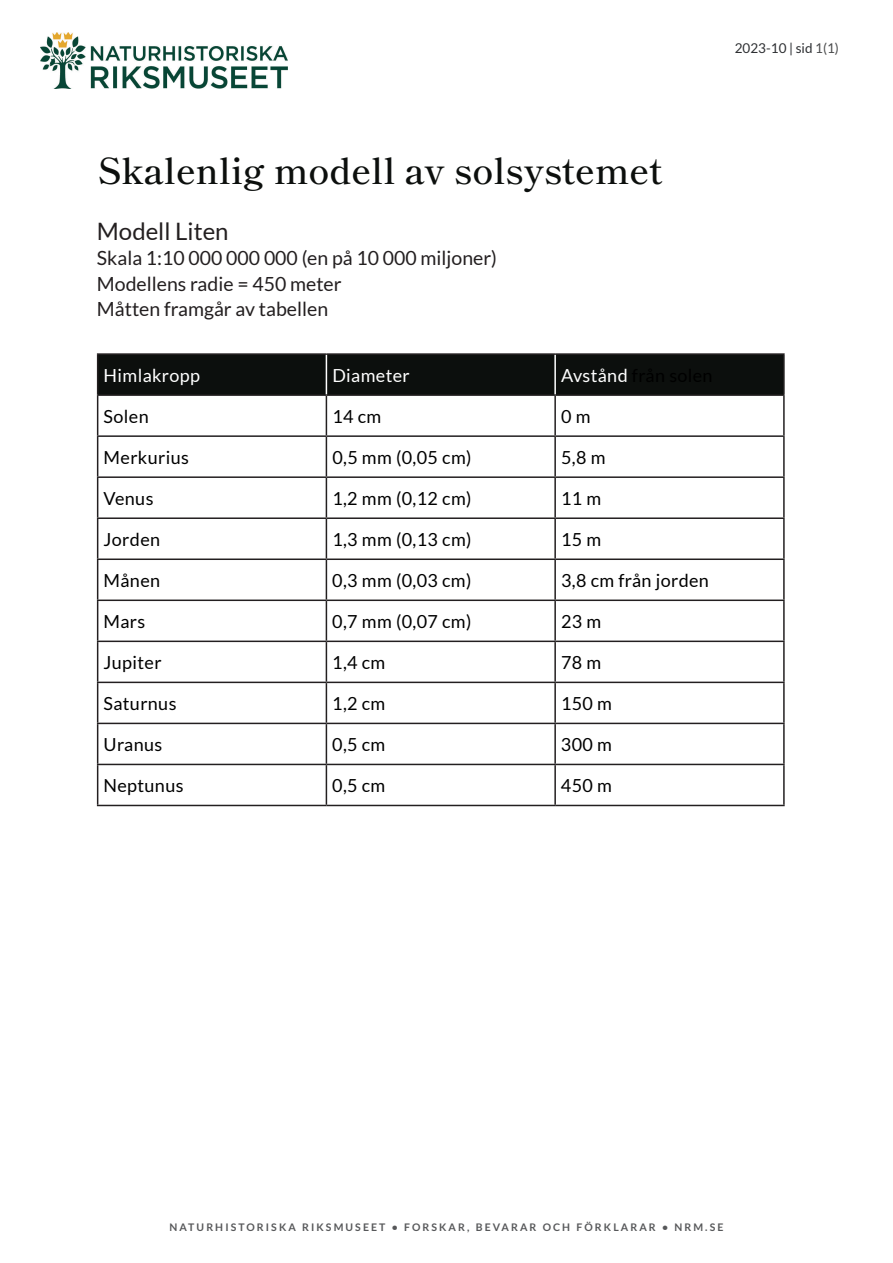
<style>
.page{position:relative;width:893px;height:1263px;background:#fff}
.page>*{position:absolute;margin:0;border:0;box-sizing:border-box;transform-origin:0 0}
.t1{font:600 36px "Shippori Mincho";color:#0c0f0d}
.t2{font:24px "Lato";color:#231f20}
.t3{font:19.5px/25.5px "Lato";color:#231f20}
.t4{font:18px "Lato";letter-spacing:.02em;color:#000}
.t5{font:18px "Lato";letter-spacing:.02em;color:#fff}
.t6{font:13.5px "Lato";color:#2d2f32}
.t7{font:700 10.5px "Lato";letter-spacing:.2em;color:#57585a}
.s1{color:#4b4c4d}
</style>
<div class="page">
<img style="left:41px;top:32px;width:247px;height:56px">
<div style="left:98px;top:355px;width:685px;height:39px;background:#0c0f0d"></div>
<hr style="left:97px;top:396px;width:1px;height:39px;background:#231f20">
<hr style="left:326px;top:396px;width:1px;height:39px;background:#231f20">
<hr style="left:554px;top:396px;width:2px;height:39px;background:#231f20">
<hr style="left:783px;top:396px;width:2px;height:39px;background:#231f20">
<hr style="left:97px;top:435px;width:229px;height:2px;background:#231f20">
<hr style="left:97px;top:437px;width:1px;height:39px;background:#231f20">
<hr style="left:326px;top:435px;width:229px;height:2px;background:#231f20">
<hr style="left:326px;top:437px;width:1px;height:39px;background:#231f20">
<hr style="left:555px;top:435px;width:230px;height:2px;background:#231f20">
<hr style="left:554px;top:437px;width:2px;height:39px;background:#231f20">
<hr style="left:783px;top:437px;width:2px;height:39px;background:#231f20">
<hr style="left:97px;top:476px;width:229px;height:2px;background:#231f20">
<hr style="left:97px;top:478px;width:1px;height:39px;background:#231f20">
<hr style="left:326px;top:476px;width:229px;height:2px;background:#231f20">
<hr style="left:326px;top:478px;width:1px;height:39px;background:#231f20">
<hr style="left:555px;top:476px;width:230px;height:2px;background:#231f20">
<hr style="left:554px;top:478px;width:2px;height:39px;background:#231f20">
<hr style="left:783px;top:478px;width:2px;height:39px;background:#231f20">
<hr style="left:97px;top:517px;width:229px;height:2px;background:#231f20">
<hr style="left:97px;top:519px;width:1px;height:39px;background:#231f20">
<hr style="left:326px;top:517px;width:229px;height:2px;background:#231f20">
<hr style="left:326px;top:519px;width:1px;height:39px;background:#231f20">
<hr style="left:555px;top:517px;width:230px;height:2px;background:#231f20">
<hr style="left:554px;top:519px;width:2px;height:39px;background:#231f20">
<hr style="left:783px;top:519px;width:2px;height:39px;background:#231f20">
<hr style="left:97px;top:558px;width:229px;height:2px;background:#231f20">
<hr style="left:97px;top:560px;width:1px;height:39px;background:#231f20">
<hr style="left:326px;top:558px;width:229px;height:2px;background:#231f20">
<hr style="left:326px;top:560px;width:1px;height:39px;background:#231f20">
<hr style="left:555px;top:558px;width:230px;height:2px;background:#231f20">
<hr style="left:554px;top:560px;width:2px;height:39px;background:#231f20">
<hr style="left:783px;top:560px;width:2px;height:39px;background:#231f20">
<hr style="left:97px;top:599px;width:229px;height:2px;background:#231f20">
<hr style="left:97px;top:601px;width:1px;height:40px;background:#231f20">
<hr style="left:326px;top:599px;width:229px;height:2px;background:#231f20">
<hr style="left:326px;top:601px;width:1px;height:40px;background:#231f20">
<hr style="left:555px;top:599px;width:230px;height:2px;background:#231f20">
<hr style="left:554px;top:601px;width:2px;height:40px;background:#231f20">
<hr style="left:783px;top:601px;width:2px;height:40px;background:#231f20">
<hr style="left:97px;top:641px;width:229px;height:1px;background:#231f20">
<hr style="left:97px;top:642px;width:1px;height:40px;background:#231f20">
<hr style="left:326px;top:641px;width:229px;height:1px;background:#231f20">
<hr style="left:326px;top:642px;width:1px;height:40px;background:#231f20">
<hr style="left:555px;top:641px;width:230px;height:1px;background:#231f20">
<hr style="left:554px;top:642px;width:2px;height:40px;background:#231f20">
<hr style="left:783px;top:642px;width:2px;height:40px;background:#231f20">
<hr style="left:97px;top:682px;width:229px;height:1px;background:#231f20">
<hr style="left:97px;top:683px;width:1px;height:40px;background:#231f20">
<hr style="left:326px;top:682px;width:229px;height:1px;background:#231f20">
<hr style="left:326px;top:683px;width:1px;height:40px;background:#231f20">
<hr style="left:555px;top:682px;width:230px;height:1px;background:#231f20">
<hr style="left:554px;top:683px;width:2px;height:40px;background:#231f20">
<hr style="left:783px;top:683px;width:2px;height:40px;background:#231f20">
<hr style="left:97px;top:723px;width:229px;height:1px;background:#231f20">
<hr style="left:97px;top:724px;width:1px;height:40px;background:#231f20">
<hr style="left:326px;top:723px;width:229px;height:1px;background:#231f20">
<hr style="left:326px;top:724px;width:1px;height:40px;background:#231f20">
<hr style="left:555px;top:723px;width:230px;height:1px;background:#231f20">
<hr style="left:554px;top:724px;width:2px;height:40px;background:#231f20">
<hr style="left:783px;top:724px;width:2px;height:40px;background:#231f20">
<hr style="left:97px;top:764px;width:229px;height:1px;background:#231f20">
<hr style="left:97px;top:765px;width:1px;height:40px;background:#231f20">
<hr style="left:326px;top:764px;width:229px;height:1px;background:#231f20">
<hr style="left:326px;top:765px;width:1px;height:40px;background:#231f20">
<hr style="left:555px;top:764px;width:230px;height:1px;background:#231f20">
<hr style="left:554px;top:765px;width:2px;height:40px;background:#231f20">
<hr style="left:783px;top:765px;width:2px;height:40px;background:#231f20">
<hr style="left:97px;top:805px;width:229px;height:1px;background:#231f20">
<hr style="left:326px;top:805px;width:229px;height:1px;background:#231f20">
<hr style="left:555px;top:805px;width:230px;height:1px;background:#231f20">
<hr style="left:97px;top:353px;width:229px;height:2px;background:#231f20">
<hr style="left:97px;top:355px;width:1px;height:39px;background:#231f20">
<hr style="left:326px;top:353px;width:229px;height:2px;background:#231f20">
<hr style="left:555px;top:353px;width:230px;height:2px;background:#231f20">
<hr style="left:783px;top:355px;width:2px;height:39px;background:#231f20">
<hr style="left:97px;top:394px;width:229px;height:2px;background:#231f20">
<hr style="left:326px;top:394px;width:229px;height:2px;background:#231f20">
<hr style="left:555px;top:394px;width:230px;height:2px;background:#231f20">
<hr style="left:326px;top:355px;width:1px;height:39px;background:#fff">
<hr style="left:554px;top:355px;width:2px;height:39px;background:#fff">
<p class="t6" style="left:735px;top:41px;width:106px">2023-10 | sid <span class="s1">1(1)</span></p>
<h1 class="t1" style="left:98px;top:148px;width:566px">Skalenlig modell av solsystemet</h1>
<h2 class="t2" style="left:97px;top:218px;width:133px">Modell Liten</h2>
<p class="t3" style="left:97px;top:245px;width:402px">Skala 1:10 000 000 000 (en på 10 000 miljoner)<br>Modellens radie = 450 meter<br>Måtten framgår av tabellen</p>
<p class="t5" style="left:104px;top:365px;width:98px">Himlakropp</p>
<p class="t5" style="left:332px;top:365px;width:79px">Diameter</p>
<p class="t4" style="left:104px;top:406px;width:47px">Solen</p>
<p class="t4" style="left:332px;top:406px;width:50px">14 cm</p>
<p class="t4" style="left:561px;top:406px;width:31px">0 m</p>
<p class="t4" style="left:104px;top:447px;width:87px">Merkurius</p>
<p class="t4" style="left:332px;top:447px;width:141px">0,5 mm (0,05 cm)</p>
<p class="t4" style="left:561px;top:447px;width:46px">5,8 m</p>
<p class="t4" style="left:104px;top:488px;width:51px">Venus</p>
<p class="t4" style="left:332px;top:488px;width:141px">1,2 mm (0,12 cm)</p>
<p class="t4" style="left:561px;top:488px;width:42px">11 m</p>
<p class="t4" style="left:104px;top:529px;width:58px">Jorden</p>
<p class="t4" style="left:332px;top:529px;width:141px">1,3 mm (0,13 cm)</p>
<p class="t4" style="left:561px;top:529px;width:42px">15 m</p>
<p class="t4" style="left:104px;top:570px;width:58px">Månen</p>
<p class="t4" style="left:332px;top:570px;width:141px">0,3 mm (0,03 cm)</p>
<p class="t4" style="left:561px;top:570px;width:149px">3,8 cm från jorden</p>
<p class="t4" style="left:104px;top:611px;width:43px">Mars</p>
<p class="t4" style="left:332px;top:611px;width:141px">0,7 mm (0,07 cm)</p>
<p class="t4" style="left:561px;top:611px;width:42px">23 m</p>
<p class="t4" style="left:104px;top:652px;width:60px">Jupiter</p>
<p class="t4" style="left:332px;top:652px;width:55px">1,4 cm</p>
<p class="t4" style="left:561px;top:652px;width:42px">78 m</p>
<p class="t4" style="left:104px;top:693px;width:74px">Saturnus</p>
<p class="t4" style="left:332px;top:693px;width:55px">1,2 cm</p>
<p class="t4" style="left:561px;top:693px;width:53px">150 m</p>
<p class="t4" style="left:103px;top:734px;width:60px">Uranus</p>
<p class="t4" style="left:332px;top:734px;width:55px">0,5 cm</p>
<p class="t4" style="left:561px;top:734px;width:53px">300 m</p>
<p class="t4" style="left:103px;top:775px;width:82px">Neptunus</p>
<p class="t4" style="left:332px;top:775px;width:55px">0,5 cm</p>
<p class="t4" style="left:561px;top:775px;width:53px">450 m</p>
<p class="t7" style="left:169px;top:1221px;width:555px">NATURHISTORISKA RIKSMUSEET • FORSKAR, BEVARAR OCH FÖRKLARAR • NRM.SE</p>
</div>
